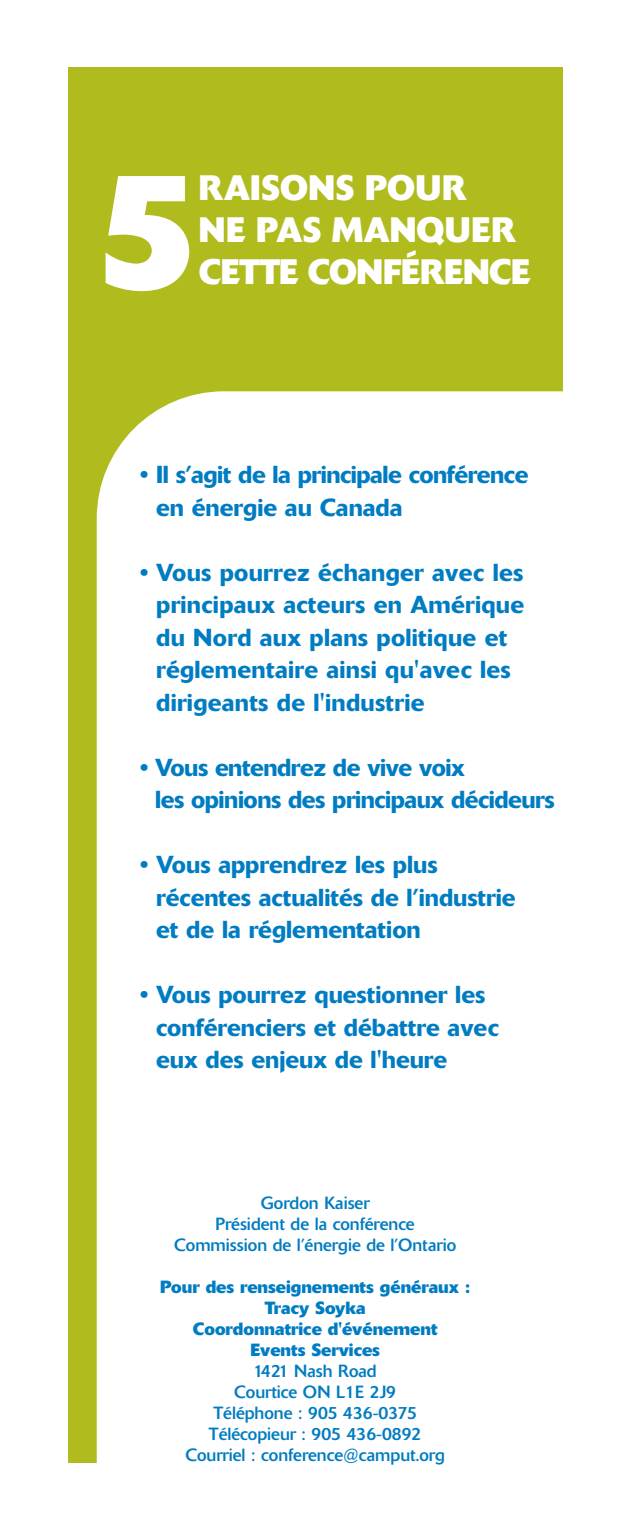
<style>
.page{position:relative;width:630px;height:1530px;background:#fff}
.page>*{position:absolute;margin:0;border:0;box-sizing:border-box;transform-origin:0 0}
.t1{font:700 164.75px "Delta";color:#fff}
.t2{font:700 35px/42px "Delta";color:#fff;scale:.96 1}
.t3{font:500 24.5px/32.5px "Delta";letter-spacing:.01em;color:#007cc2}
.t4{font:17.5px/21px "Delta";color:#007cc2;text-align:center}
.t5{font:700 17.5px/21px "Delta";color:#007cc2;text-align:center}
</style>
<div class="page">
<div style="left:69px;top:68px;width:493px;height:1394px;background:#b0bb1d"></div>
<div style="left:97px;top:391px;width:466px;height:1071px;background:#fff"></div>
<h1 class="t1" style="left:95px;top:172px;width:105px">5</h1>
<h2 class="t2" style="left:199px;top:170px;width:347px">RAISONS POUR<br>NE PAS MANQUER<br>CETTE CONFÉRENCE</h2>
<p class="t3" style="left:156px;top:461px;width:374px;text-indent:-16px">• Il s’agit de la principale conférence en énergie au Canada</p>
<p class="t3" style="left:156px;top:558px;width:370px;text-indent:-16px">• Vous pourrez échanger avec les principaux acteurs en Amérique du Nord aux plans politique et réglementaire ainsi qu'avec les dirigeants de l'industrie</p>
<p class="t3" style="left:155px;top:753px;width:401px;text-indent:-15px">• Vous entendrez de vive voix<br>les opinions des principaux décideurs</p>
<p class="t3" style="left:156px;top:851px;width:361px;text-indent:-16px">• Vous apprendrez les plus récentes actualités de l’industrie et de la réglementation</p>
<p class="t3" style="left:156px;top:981px;width:344px;text-indent:-16px">• Vous pourrez questionner les conférenciers et débattre avec eux des enjeux de l'heure</p>
<p class="t4" style="left:174px;top:1194px;width:283px">Gordon Kaiser<br>Président de la conférence<br>Commission de l’énergie de l’Ontario</p>
<p class="t5" style="left:160px;top:1278px;width:311px">Pour des renseignements généraux :<br>Tracy Soyka<br>Coordonnatrice d'événement<br>Events Services</p>
<p class="t4" style="left:185px;top:1362px;width:261px">1421 Nash Road<br>Courtice ON L1E 2J9<br>Téléphone : 905 436-0375<br>Télécopieur : 905 436-0892<br>Courriel : conference@camput.org</p>
</div>
